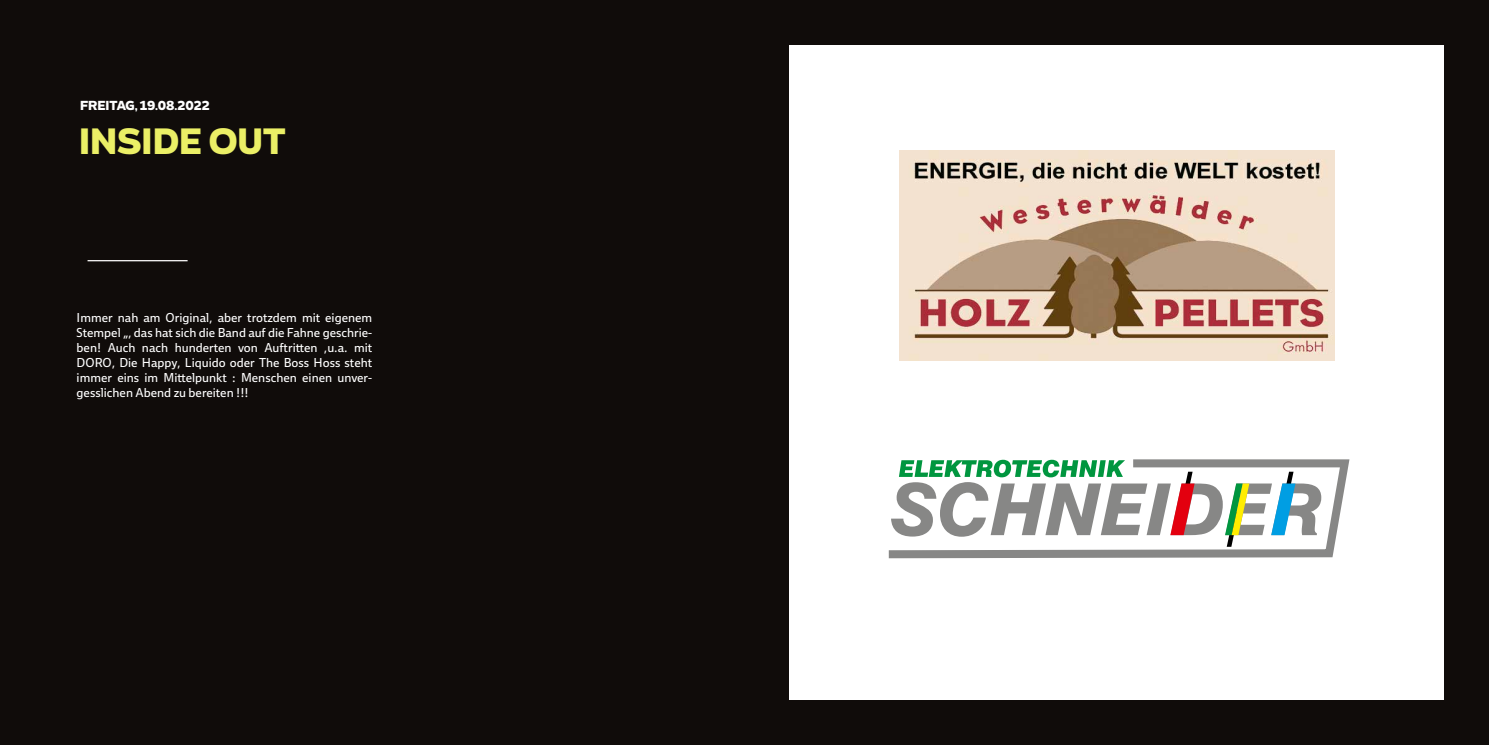
<style>
.page{position:relative;width:1489px;height:745px;background:#fff}
.page>*{position:absolute;margin:0;border:0;box-sizing:border-box;transform-origin:0 0}
.t1{font:700 35px "Blanc";color:#ebef66}
.t2{font:12.5px/15px "Ebony";color:#fff;text-align:justify}
.t3{font:700 12.5px "Blanc";color:#fff}
</style>
<div class="page">
<div style="left:0;top:0;width:1488px;height:744px;background:#100c0a"></div>
<hr style="left:88px;top:260px;width:100px;height:1px;background:#fff">
<div style="left:789px;top:45px;width:654px;height:654px;background:#fff"></div>
<svg style="left:888px;top:459px;width:462px;height:100px"></svg>
<svg style="left:891px;top:459px;width:430px;height:87px"></svg>
<img style="left:899px;top:150px;width:435px;height:210px">
<p class="t3" style="left:80px;top:97px;width:131px">FREITAG, 19.08.2022</p>
<h1 class="t1" style="left:79px;top:118px;width:208px">INSIDE OUT</h1>
<p class="t2" style="left:77px;top:310px;width:297px">Immer nah am Original, aber trotzdem mit eigenem Stempel „, das hat sich die Band auf die Fahne geschrie&shy;ben! Auch nach hunderten von Auftritten ,u.a. mit DORO, Die Happy, Liquido oder The Boss Hoss steht immer eins im Mittelpunkt : Menschen einen unver&shy;gesslichen Abend zu bereiten !!!</p>
</div>
